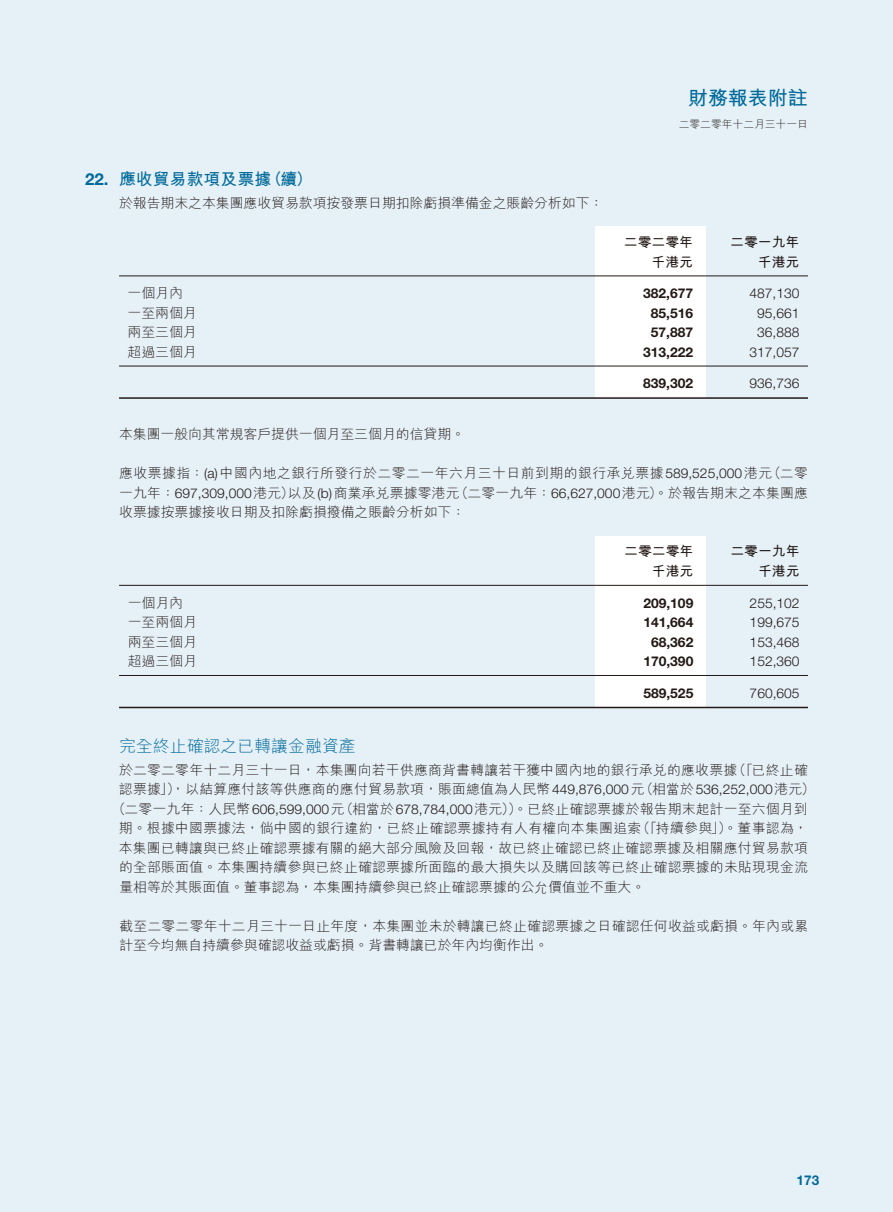
<style>
.page{position:relative;width:893px;height:1212px;background:#e5f0f7}
.page>*{position:absolute;margin:0;border:0;box-sizing:border-box;transform-origin:0 0}
.t1{font:700 19.5px "M Hei HK";color:#006a9a}
.t2{font:700 16.5px "M Hei HK";color:#006a9a}
.t3{font:300 16.5px "M Hei HK";color:#006a9a}
.t4{font:300 13.5px/19.5px "M Hei HK";letter-spacing:.015em;color:#231916;text-align:justify}
.t5{font:300 13.5px "Helvetica Neue LT Std";color:#231916}
.t6{font:700 13.5px "Helvetica Neue LT Std";color:#231916}
.t7{font:700 13.5px "M Hei HK";color:#231916}
.t8{font:700 13.5px "Helvetica Neue LT Std";color:#006a9a}
.t9{font:300 10.5px "M Hei HK";color:#231916}
.s1{font-family:"Helvetica Neue LT Std"}
</style>
<div class="page">
<div style="left:595px;top:537px;width:110px;height:171px;background:#fff"></div>
<div style="left:595px;top:226px;width:110px;height:172px;background:#fff"></div>
<hr style="left:119px;top:275px;width:689px;height:1px;background:#231916">
<hr style="left:119px;top:366px;width:689px;height:1px;background:#231916">
<hr style="left:119px;top:397px;width:689px;height:2px;background:#231916">
<hr style="left:119px;top:585px;width:689px;height:1px;background:#231916">
<hr style="left:119px;top:675px;width:689px;height:1px;background:#231916">
<hr style="left:119px;top:707px;width:689px;height:1px;background:#231916">
<h1 class="t1" style="left:688px;top:83px;width:121px">財務報表附註</h1>
<p class="t2" style="left:85px;top:167px;width:229px"><span class="s1">22.</span> 應收貿易款項及票據（續）</p>
<p class="t4" style="left:119px;top:193px;width:486px">於報告期末之本集團應收貿易款項按發票日期扣除虧損準備金之賬齡分析如下：</p>
<p class="t9" style="left:679px;top:119px;width:131px">二零二零年十二月三十一日</p>
<p class="t7" style="left:624px;top:232px;width:71px">二零二零年</p>
<p class="t7" style="left:730px;top:232px;width:71px">二零一九年</p>
<p class="t7" style="left:652px;top:252px;width:43px">千港元</p>
<p class="t7" style="left:758px;top:252px;width:43px">千港元</p>
<p class="t4" style="left:128px;top:283px;width:57px">一個月內</p>
<p class="t6" style="left:643px;top:285px;width:52px">382,677</p>
<p class="t5" style="left:749px;top:285px;width:52px">487,130</p>
<p class="t4" style="left:128px;top:303px;width:71px">一至兩個月</p>
<p class="t6" style="left:651px;top:304px;width:44px">85,516</p>
<p class="t5" style="left:757px;top:305px;width:44px">95,661</p>
<p class="t4" style="left:128px;top:322px;width:71px">兩至三個月</p>
<p class="t6" style="left:651px;top:324px;width:44px">57,887</p>
<p class="t5" style="left:757px;top:324px;width:44px">36,888</p>
<p class="t4" style="left:128px;top:342px;width:71px">超過三個月</p>
<p class="t6" style="left:643px;top:343px;width:52px">313,222</p>
<p class="t5" style="left:749px;top:344px;width:52px">317,057</p>
<p class="t6" style="left:643px;top:375px;width:52px">839,302</p>
<p class="t5" style="left:749px;top:375px;width:52px">936,736</p>
<p class="t4" style="left:119px;top:424px;width:347px">本集團一般向其常規客戶提供一個月至三個月的信貸期。</p>
<p class="t4" style="left:119px;top:463px;width:691px">應收票據指：<span class="s1">(a)</span>中國內地之銀行所發行於二零二一年六月三十日前到期的銀行承兌票據<span class="s1">589,525,000</span>港元（二零一九年：<span class="s1">697,309,000</span>港元）以及<span class="s1">(b)</span>商業承兌票據零港元（二零一九年：<span class="s1">66,627,000</span>港元）。於報告期末之本集團應收票據按票據接收日期及扣除虧損撥備之賬齡分析如下：</p>
<p class="t7" style="left:624px;top:542px;width:71px">二零二零年</p>
<p class="t7" style="left:730px;top:542px;width:71px">二零一九年</p>
<p class="t7" style="left:652px;top:561px;width:43px">千港元</p>
<p class="t7" style="left:758px;top:561px;width:43px">千港元</p>
<p class="t4" style="left:128px;top:593px;width:57px">一個月內</p>
<p class="t6" style="left:643px;top:594px;width:52px">209,109</p>
<p class="t5" style="left:750px;top:594px;width:52px">255,102</p>
<p class="t4" style="left:128px;top:612px;width:71px">一至兩個月</p>
<p class="t6" style="left:643px;top:614px;width:52px">141,664</p>
<p class="t5" style="left:750px;top:614px;width:52px">199,675</p>
<p class="t4" style="left:128px;top:632px;width:71px">兩至三個月</p>
<p class="t6" style="left:651px;top:633px;width:44px">68,362</p>
<p class="t5" style="left:750px;top:633px;width:52px">153,468</p>
<p class="t4" style="left:128px;top:651px;width:71px">超過三個月</p>
<p class="t6" style="left:643px;top:653px;width:52px">170,390</p>
<p class="t5" style="left:750px;top:653px;width:52px">152,360</p>
<p class="t6" style="left:643px;top:684px;width:52px">589,525</p>
<p class="t5" style="left:750px;top:685px;width:52px">760,605</p>
<p class="t3" style="left:119px;top:737px;width:238px">完全終止確認之已轉讓金融資產</p>
<p class="t4" style="left:119px;top:760px;width:690px">於二零二零年十二月三十一日，本集團向若干供應商背書轉讓若干獲中國內地的銀行承兌的應收票據（「已終止確</p>
<p class="t4" style="left:119px;top:779px;width:697px">認票據」），以結算應付該等供應商的應付貿易款項，賬面總值為人民幣<span class="s1">449,876,000</span>元（相當於<span class="s1">536,252,000</span>港元）</p>
<p class="t4" style="left:112px;top:799px;width:697px">（二零一九年：人民幣<span class="s1">606,599,000</span>元（相當於<span class="s1">678,784,000</span>港元））。已終止確認票據於報告期末起計一至六個月到</p>
<p class="t4" style="left:119px;top:818px;width:690px">期。根據中國票據法，倘中國的銀行違約，已終止確認票據持有人有權向本集團追索（「持續參與」）。董事認為，</p>
<p class="t4" style="left:119px;top:838px;width:691px">本集團已轉讓與已終止確認票據有關的絕大部分風險及回報，故已終止確認已終止確認票據及相關應付貿易款項</p>
<p class="t4" style="left:119px;top:857px;width:691px">的全部賬面值。本集團持續參與已終止確認票據所面臨的最大損失以及購回該等已終止確認票據的未貼現現金流</p>
<p class="t4" style="left:119px;top:877px;width:527px">量相等於其賬面值。董事認為，本集團持續參與已終止確認票據的公允價值並不重大。</p>
<p class="t4" style="left:119px;top:916px;width:690px">截至二零二零年十二月三十一日止年度，本集團並未於轉讓已終止確認票據之日確認任何收益或虧損。年內或累計至今均無自持續參與確認收益或虧損。背書轉讓已於年內均衡作出。</p>
<p class="t8" style="left:796px;top:1172px;width:24px">173</p>
</div>
